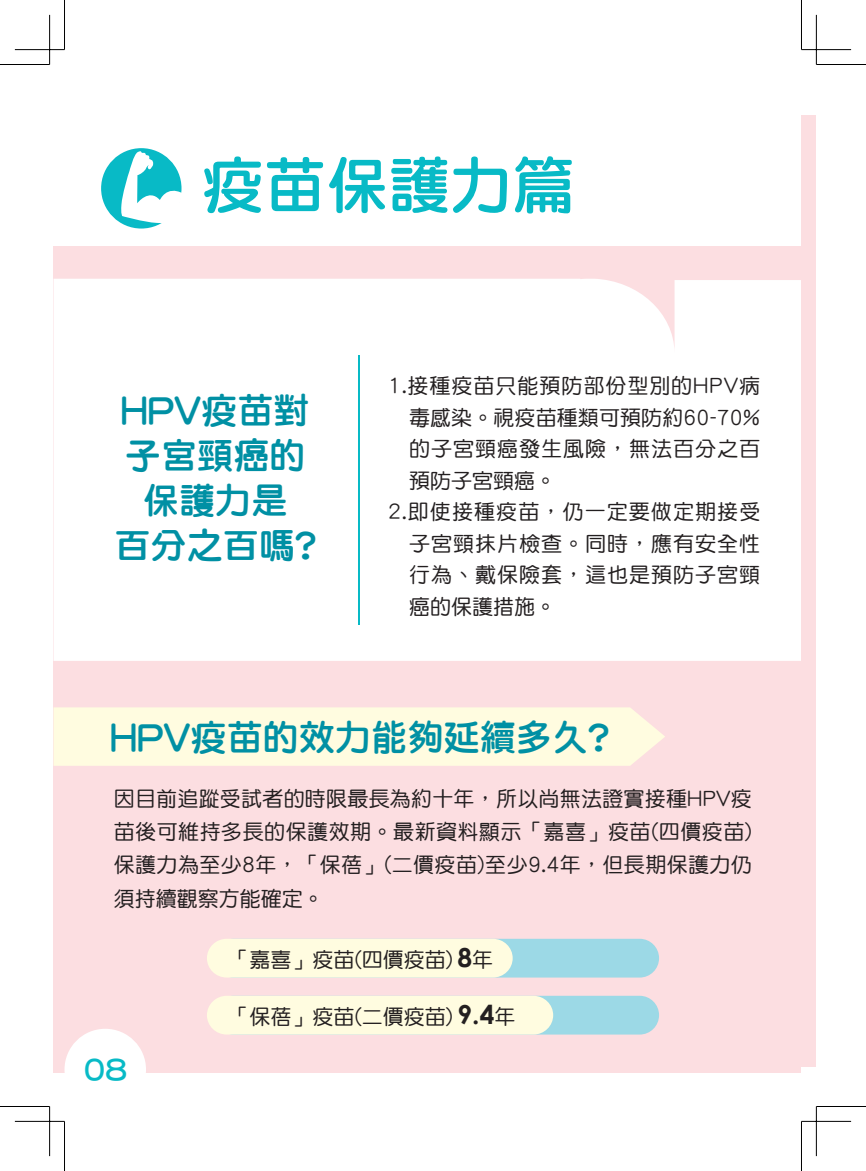
<style>
.page{position:relative;width:866px;height:1171px;background:#fff}
.page>*{position:absolute;margin:0;border:0;box-sizing:border-box;transform-origin:0 0}
.t1{font:62.12px "DF Yuan W8 WINP BF";color:#08bac6}
.t2{font:36.05px/45.1px "DF Yuan W8 WINP BF";color:#0090a4;text-align:center}
.t3{font:28.7px "DF Yuan W8 WINP BF";color:#08bac6}
.t4{font:21px/33.2px "DF Yuan W5 WINP BF";letter-spacing:.025em;color:#231f20;text-align:justify}
.t5{font:21px "DF Yuan W5 WINP BF";letter-spacing:.05em;color:#231f20}
.t6{font:21px "DF Yuan W5 WINP BF";letter-spacing:.045em;color:#231f20}
.t7{font:21px "DF Yuan W5 WINP BF";letter-spacing:.005em;color:#231f20}
.s1{font-family:"Century Gothic";font-weight:700;font-size:26.25px}
</style>
<div class="page">
<div style="left:53px;top:246px;width:748px;height:827px;background:#fcdee1"></div>
<div style="left:53px;top:707px;width:612px;height:59px;background:#fffce0"></div>
<div style="left:53px;top:279px;width:748px;height:382px;background:#fff"></div>
<div style="left:101px;top:148px;width:80px;height:80px;background:#08bac6;border-radius:50%"></div>
<svg style="left:121px;top:150px;width:61px;height:73px"></svg>
<hr style="left:358px;top:355px;width:2px;height:270px;background:#08bac6">
<div style="left:64px;top:1029px;width:82px;height:81px;background:#fff;border-radius:50%"></div>
<div style="left:214px;top:939px;width:445px;height:38px;background:#9cd9e6;border-radius:19px"></div>
<div style="left:207px;top:939px;width:305px;height:38px;background:#fffce0;border-radius:20px"></div>
<div style="left:214px;top:996px;width:445px;height:38px;background:#9cd9e6;border-radius:19px"></div>
<div style="left:207px;top:996px;width:346px;height:38px;background:#fffce0;border-radius:20px"></div>
<div style="left:801px;top:115px;width:15px;height:951px;background:#fcdee1"></div>
<hr style="left:0;top:64px;width:50px;height:1px;background:#000">
<hr style="left:816px;top:64px;width:50px;height:1px;background:#000">
<hr style="left:0;top:1106px;width:50px;height:1px;background:#000">
<hr style="left:816px;top:1106px;width:50px;height:1px;background:#000">
<hr style="left:64px;top:0;width:1px;height:50px;background:#000">
<hr style="left:64px;top:1121px;width:1px;height:50px;background:#000">
<hr style="left:801px;top:0;width:1px;height:50px;background:#000">
<hr style="left:801px;top:1121px;width:1px;height:50px;background:#000">
<hr style="left:15px;top:49px;width:49px;height:1px;background:#000">
<hr style="left:801px;top:49px;width:50px;height:1px;background:#000">
<hr style="left:15px;top:1121px;width:49px;height:1px;background:#000">
<hr style="left:801px;top:1121px;width:50px;height:1px;background:#000">
<hr style="left:49px;top:15px;width:1px;height:49px;background:#000">
<hr style="left:49px;top:1106px;width:1px;height:50px;background:#000">
<hr style="left:816px;top:15px;width:1px;height:49px;background:#000">
<hr style="left:816px;top:1106px;width:1px;height:50px;background:#000">
<p class="t1" style="left:202px;top:154px;width:374px">疫苗保護力篇</p>
<p class="t2" style="left:114px;top:387px;width:203px">HPV疫苗對子宮頸癌的保護力是<br>百分之百嗎?</p>
<p class="t6" style="left:388px;top:375px;width:373px">1.接種疫苗只能預防部份型別的HPV病</p>
<p class="t7" style="left:409px;top:407px;width:353px">毒感染。視疫苗種類可預防約60-70%</p>
<p class="t5" style="left:409px;top:438px;width:353px">的子宮頸癌發生風險，無法百分之百</p>
<p class="t4" style="left:409px;top:464px;width:148px">預防子宮頸癌。</p>
<p class="t5" style="left:388px;top:501px;width:374px">2.即使接種疫苗，仍一定要做定期接受</p>
<p class="t5" style="left:409px;top:533px;width:353px">子宮頸抹片檢查。同時，應有安全性</p>
<p class="t5" style="left:409px;top:564px;width:353px">行為、戴保險套，這也是預防子宮頸</p>
<p class="t4" style="left:409px;top:590px;width:148px">癌的保護措施。</p>
<p class="t2" style="left:110px;top:715px;width:500px">HPV疫苗的效力能夠延續多久?</p>
<p class="t4" style="left:114px;top:782px;width:640px">因目前追蹤受試者的時限最長為約十年，所以尚無法證實接種HPV疫苗後可維持多長的保護效期。最新資料顯示「嘉喜」疫苗(四價疫苗)保護力為至少8年，「保蓓」(二價疫苗)至少9.4年，但長期保護力仍須持續觀察方能確定。</p>
<p class="t3" style="left:84px;top:1054px;width:45px">08</p>
<p class="t4" style="left:228px;top:942px;width:266px">「嘉喜」疫苗(四價疫苗) <span class="s1">8</span>年</p>
<p class="t4" style="left:228px;top:999px;width:288px">「保蓓」疫苗(二價疫苗) <span class="s1">9.4</span>年</p>
</div>
